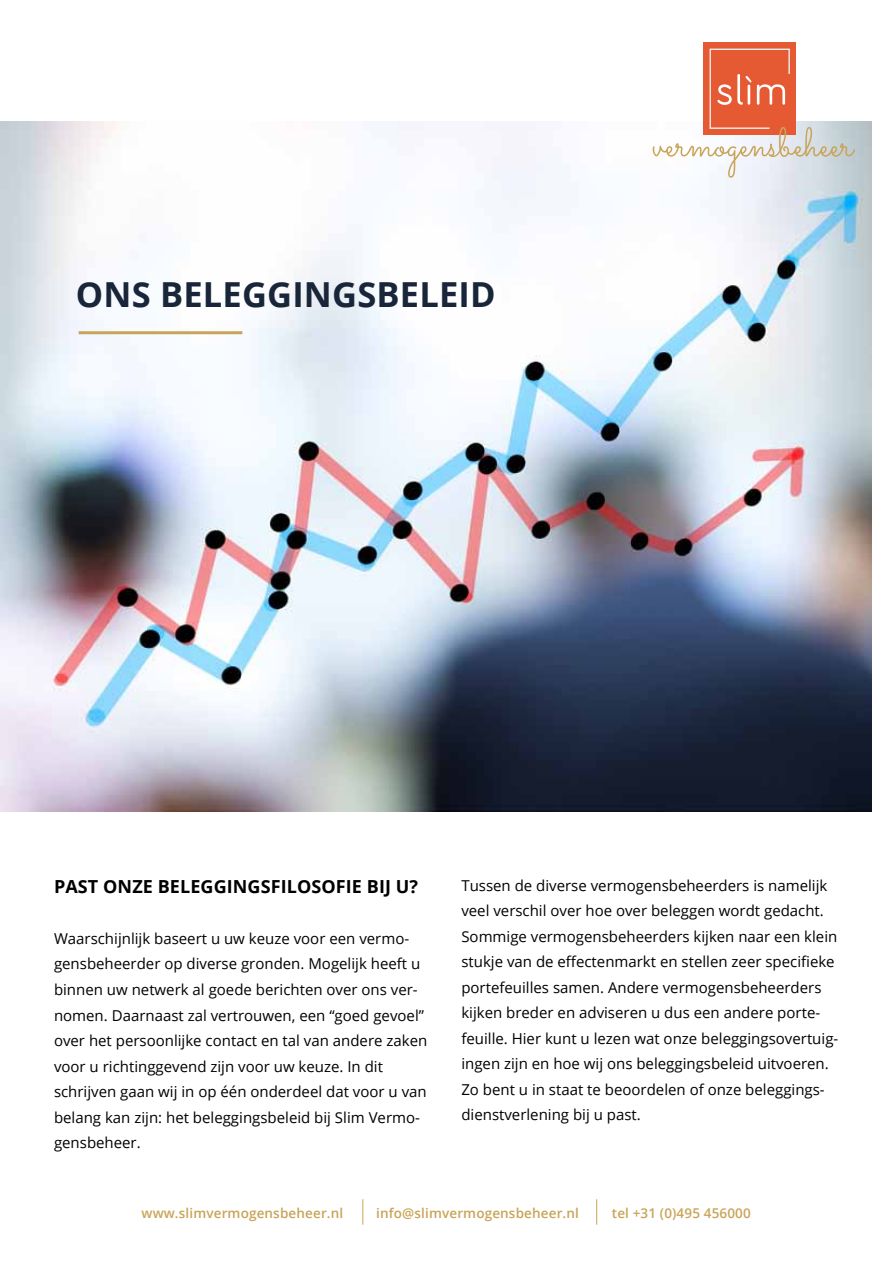
<style>
.page{position:relative;width:893px;height:1263px;background:#fff}
.page>*{position:absolute;margin:0;border:0;box-sizing:border-box;transform-origin:0 0}
.t1{font:700 34.5px "Open Sans";letter-spacing:.005em;color:#192639}
.t2{font:700 18px "Open Sans";letter-spacing:.005em;color:#000}
.t3{font:15px/25.5px "Open Sans";color:#000}
.t4{font:600 13.5px "Open Sans";letter-spacing:.01em;color:#c9a458}
</style>
<div class="page">
<img style="left:0;top:121px;width:872px;height:691px">
<div style="left:703px;top:43px;width:93px;height:92px;background:linear-gradient(to right,#e65a33,#e65a33)"></div>
<svg style="left:653px;top:49px;width:202px;height:129px"></svg>
<hr style="left:79px;top:331px;width:163px;height:3px;background:#c9a458">
<svg style="left:362px;top:1199px;width:1px;height:26px"></svg>
<svg style="left:596px;top:1199px;width:1px;height:26px"></svg>
<h1 class="t1" style="left:76px;top:271px;width:421px">ONS BELEGGINGSBELEID</h1>
<p class="t2" style="left:54px;top:874px;width:366px">PAST ONZE BELEGGINGSFILOSOFIE BIJ U?</p>
<p class="t3" style="left:54px;top:925px;width:375px">Waarschijnlijk baseert u uw keuze voor een vermo&shy;gensbeheerder op diverse gronden. Mogelijk heeft u binnen uw netwerk al goede berichten over ons ver&shy;nomen. Daarnaast zal vertrouwen, een “goed gevoel” over het persoonlijke contact en tal van andere zaken voor u richtinggevend zijn voor uw keuze. In dit schrijven gaan wij in op één onderdeel dat voor u van belang kan zijn: het beleggingsbeleid bij Slim Vermo&shy;gensbeheer.</p>
<p class="t3" style="left:461px;top:872px;width:378px">Tussen de diverse vermogensbeheerders is namelijk veel verschil over hoe over beleggen wordt gedacht.<br>Sommige vermogensbeheerders kijken naar een klein stukje van de effectenmarkt en stellen zeer specifieke portefeuilles samen. Andere vermogensbeheerders kijken breder en adviseren u dus een andere porte&shy;feuille. Hier kunt u lezen wat onze beleggingsovertuig&shy;ingen zijn en hoe wij ons beleggingsbeleid uitvoeren.<br>Zo bent u in staat te beoordelen of onze beleggings&shy;dienstverlening bij u past.</p>
<p class="t4" style="left:141px;top:1204px;width:203px">www.slimvermogensbeheer.nl</p>
<p class="t4" style="left:376px;top:1204px;width:204px">info@slimvermogensbeheer.nl</p>
<p class="t4" style="left:612px;top:1204px;width:140px">tel +31 (0)495 456000</p>
</div>
